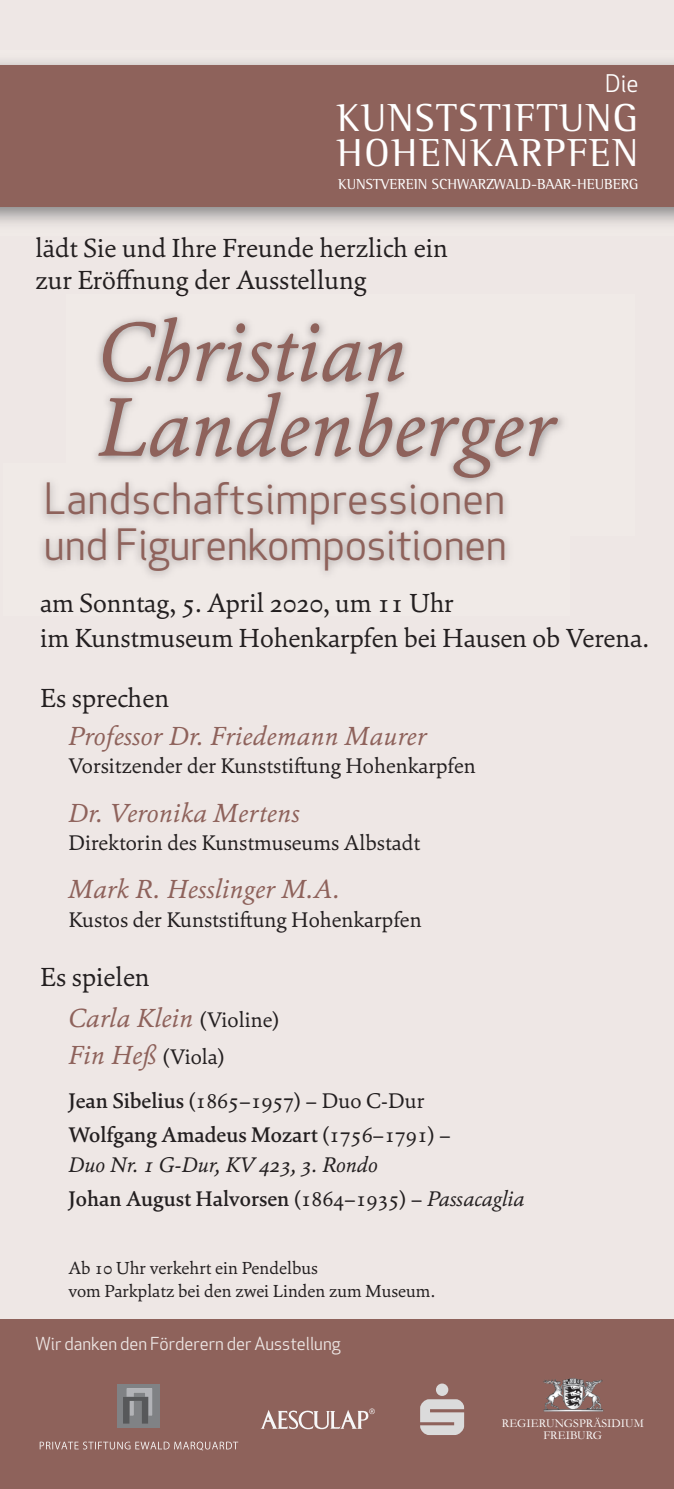
<style>
.page{position:relative;width:674px;height:1489px;background:#fff}
.page>*{position:absolute;margin:0;border:0;box-sizing:border-box;transform-origin:0 0}
.t1{font:italic 83.5px/75px "Cala";color:#8e625b}
.t2{font:42.25px/46px "Apex New";letter-spacing:.005em;color:#8e625b}
.t3{font:40px/35px "Rotis Semi Serif";letter-spacing:.035em;color:#fff}
.t4{font:26.25px/32.5px "Cala";letter-spacing:-.005em;color:#231f20}
.t5{font:italic 26.25px/40.8px "Cala";letter-spacing:.01em;color:#8e625b}
.t6{font:23.75px "Apex New";color:#fff}
.t7{font:21.25px/44.2px "Cala";color:#231f20}
.t8{font:italic 21.25px/30px "Cala";color:#231f20}
.t9{font:500 21.25px "Cala";color:#231f20}
.t10{font:17.5px/22.5px "Cala";color:#231f20}
.t11{font:17.5px "Apex New";color:#eee7e5}
.t12{font:14.75px "Rotis Semi Serif";color:#fff}
.t13{font:12px/11.5px "Garamond";color:#fff;text-align:center}
.s1{font-style:normal;color:#231f20}
.s2{font-style:normal;font-size:21.25px;color:#231f20}
.s3{font-style:italic;font-size:26.25px;color:#8e625b}
.s4{font-weight:500}
.s5{font-weight:500;font-style:normal}
.s6{font-style:normal}
.s7{font-weight:400}
.s8{font-weight:400;font-style:italic}
</style>
<div class="page">
<div style="left:0;top:0;width:673px;height:1323px;background:#eee7e5"></div>
<div style="left:0;top:1318px;width:673px;height:170px;background:#8e625b"></div>
<div style="left:0;top:65px;width:673px;height:141px;background:#8e625b"></div>
<svg style="left:420px;top:1383px;width:44px;height:51px"></svg>
<svg style="left:260px;top:1408px;width:114px;height:21px"></svg>
<img style="left:543px;top:1378px;width:61px;height:34px">
<div style="left:118px;top:1384px;width:42px;height:43px;background:#808285"></div>
<svg style="left:123px;top:1388px;width:29px;height:35px"></svg>
<svg style="left:40px;top:1441px;width:198px;height:9px"></svg>
<img style="left:97px;top:295px;width:466px;height:168px">
<img style="left:42px;top:463px;width:465px;height:112px">
<p class="t6" style="left:604px;top:74px;width:35px">Die</p>
<h3 class="t3" style="left:336px;top:104px;width:303px">KUNSTSTIFTUNG<br>HOHENKARPFEN</h3>
<p class="t12" style="left:338px;top:179px;width:301px">KUNSTVEREIN SCHWARZWALD-BAAR-HEUBERG</p>
<p class="t4" style="left:35px;top:235px;width:414px">lädt Sie und Ihre Freunde herzlich ein zur Eröffnung der Ausstellung</p>
<h1 class="t1" style="left:98px;top:325px;width:460px">Christian<br>Landenberger</h1>
<h2 class="t2" style="left:44px;top:480px;width:464px">Landschaftsimpressionen und Figurenkompositionen</h2>
<p class="t4" style="left:40px;top:588px;width:610px;line-height:35px">am Sonntag, 5. April 2020, um 11 Uhr<br>im Kunstmuseum Hohenkarpfen bei Hausen ob Verena.</p>
<p class="t4" style="left:40px;top:684px;width:130px">Es sprechen</p>
<p class="t5" style="left:68px;top:718px;width:360px">Professor Dr. Friedemann Maurer</p>
<p class="t7" style="left:68px;top:746px;width:409px">Vorsitzender der Kunststiftung Hohenkarpfen</p>
<p class="t5" style="left:68px;top:795px;width:233px">Dr. Veronika Mertens</p>
<p class="t7" style="left:68px;top:823px;width:353px">Direktorin des Kunstmuseums Albstadt</p>
<p class="t5" style="left:68px;top:872px;width:273px">Mark R. Hesslinger M.A.</p>
<p class="t7" style="left:68px;top:900px;width:354px">Kustos der Kunststiftung Hohenkarpfen</p>
<p class="t5" style="left:68px;top:960px;width:212px;text-indent:-28px"><span class="s1">Es spielen<br></span>Carla Klein <span class="s2">(Violine)</span></p>
<p class="t7" style="left:68px;top:1037px;width:357px"><span class="s3">Fin Heß</span> (Viola)<br><span class="s4">Jean Sibelius</span> (1865–1957) – Duo C-Dur</p>
<p class="t8" style="left:68px;top:1122px;width:384px"><span class="s5">Wolfgang Amadeus Mozart</span> <span class="s6">(1756–1791) –<br></span>Duo Nr. 1 G-Dur, KV 423, 3. Rondo</p>
<p class="t9" style="left:68px;top:1190px;width:457px">Johan August Halvorsen <span class="s7">(1864–1935) –</span> <span class="s8">Passacaglia</span></p>
<p class="t10" style="left:68px;top:1258px;width:368px">Ab 10 Uhr verkehrt ein Pendelbus<br>vom Parkplatz bei den zwei Linden zum Museum.</p>
<p class="t11" style="left:35px;top:1336px;width:306px">Wir danken den Förderern der Ausstellung</p>
<p class="t13" style="left:501px;top:1417px;width:143px">REGIERUNGSPRÄSIDIUM<br>FREIBURG</p>
</div>
